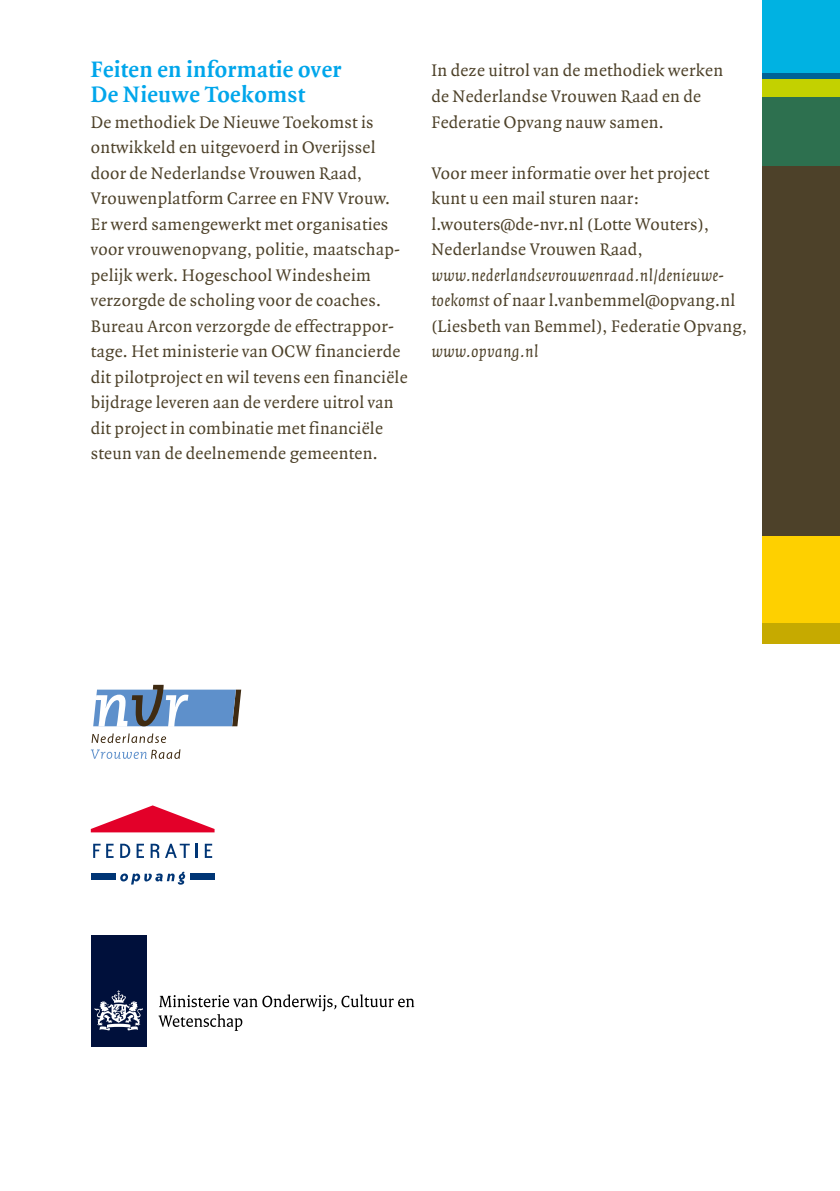
<style>
.page{position:relative;width:840px;height:1191px;background:#fff}
.page>*{position:absolute;margin:0;border:0;box-sizing:border-box;transform-origin:0 0}
.t1{font:700 24px/25.6px "Quadraat";letter-spacing:.015em;color:#00a6eb}
.t2{font:18px/25.6px "Quadraat";letter-spacing:.015em;color:#4d4129}
.t3{font:italic 18px "Quadraat";letter-spacing:.015em;color:#4d4129}
.s1{font-style:italic}
</style>
<div class="page">
<svg style="left:91px;top:733px;width:75px;height:10px"></svg>
<svg style="left:91px;top:749px;width:89px;height:10px"></svg>
<svg style="left:93px;top:685px;width:148px;height:42px"></svg>
<svg style="left:93px;top:843px;width:7px;height:15px"></svg>
<svg style="left:106px;top:843px;width:7px;height:15px"></svg>
<svg style="left:120px;top:843px;width:10px;height:15px"></svg>
<svg style="left:136px;top:843px;width:8px;height:15px"></svg>
<svg style="left:150px;top:843px;width:9px;height:15px"></svg>
<svg style="left:165px;top:843px;width:32px;height:15px"></svg>
<svg style="left:205px;top:843px;width:7px;height:15px"></svg>
<svg style="left:120px;top:871px;width:65px;height:13px"></svg>
<div style="left:91px;top:873px;width:24px;height:7px;background:#003575"></div>
<div style="left:190px;top:873px;width:24px;height:7px;background:#003575"></div>
<svg style="left:91px;top:805px;width:123px;height:27px"></svg>
<div style="left:762px;top:0;width:77px;height:73px;background:#00b2e2"></div>
<div style="left:762px;top:73px;width:77px;height:7px;background:#006296"></div>
<div style="left:762px;top:165px;width:77px;height:371px;background:#4d4129"></div>
<div style="left:762px;top:80px;width:77px;height:18px;background:#c3d100"></div>
<div style="left:762px;top:536px;width:77px;height:87px;background:#fed000"></div>
<div style="left:762px;top:623px;width:77px;height:20px;background:#c6aa00"></div>
<div style="left:762px;top:98px;width:77px;height:68px;background:#2d704f"></div>
<div style="left:91px;top:935px;width:55px;height:111px;background:#00103b"></div>
<svg style="left:94px;top:990px;width:49px;height:41px"></svg>
<svg style="left:158px;top:994px;width:256px;height:37px"></svg>
<h1 class="t1" style="left:91px;top:57px;width:252px">Feiten en informatie over<br>De Nieuwe Toekomst</h1>
<p class="t2" style="left:91px;top:110px;width:318px">De methodiek De Nieuwe Toekomst is ontwikkeld en uitgevoerd in Overijssel door de Nederlandse Vrouwen Raad, Vrouwenplatform Carree en FNV Vrouw.<br>Er werd samengewerkt met organisaties voor vrouwenopvang, politie, maatschap&shy;pelijk werk. Hogeschool Windesheim verzorgde de scholing voor de coaches.<br>Bureau Arcon verzorgde de effectrappor&shy;tage. Het ministerie van OCW financierde dit pilotproject en wil tevens een financiële bijdrage leveren aan de verdere uitrol van dit project in combinatie met financiële steun van de deelnemende gemeenten.</p>
<p class="t2" style="left:431px;top:58px;width:293px">In deze uitrol van de methodiek werken de Nederlandse Vrouwen Raad en de<br>Federatie Opvang nauw samen.</p>
<p class="t2" style="left:431px;top:161px;width:279px">Voor meer informatie over het project kunt u een mail sturen naar: l.wouters@de-nvr.nl (Lotte Wouters), Nederlandse Vrouwen Raad,</p>
<p class="t2" style="left:431px;top:263px;width:317px"><span class="s1">www.nederlandsevrouwenraad.nl/denieuwe&shy;toekomst</span> of naar l.vanbemmel@opvang.nl (Liesbeth van Bemmel), Federatie Opvang,</p>
<p class="t3" style="left:431px;top:342px;width:108px">www.opvang.nl</p>
</div>
